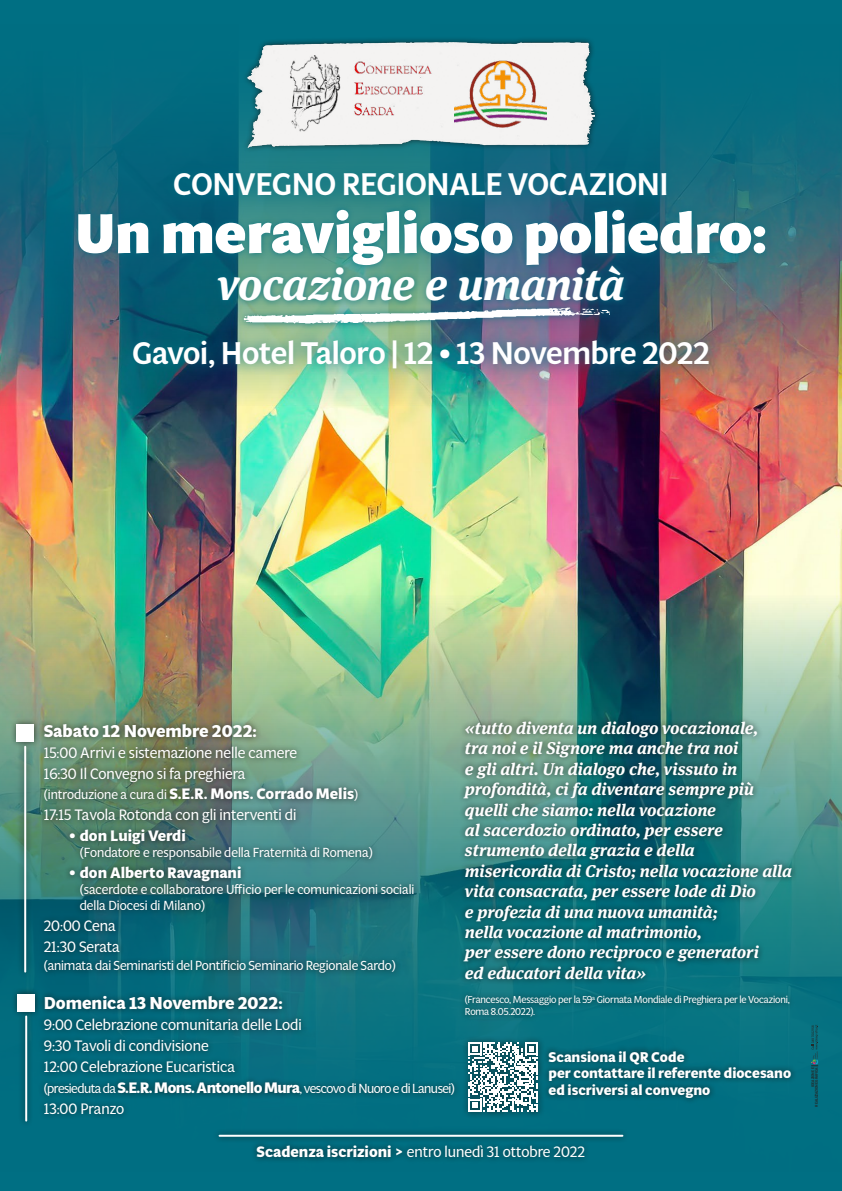
<style>
.page{position:relative;width:842px;height:1191px;background:#fff}
.page>*{position:absolute;margin:0;border:0;box-sizing:border-box;transform-origin:0 0}
.t1{font:800 55.2px "Multi Display";color:#fff}
.t2{font:italic 700 44.3px "Meta Serif Pro";letter-spacing:-.015em;color:#fff}
.t3{font:500 31px "Multi Display";letter-spacing:-.015em;color:#fff}
.t4{font:italic 700 17px/20.4px "Meta Serif Pro";letter-spacing:-.005em;color:#fff}
.t5{font:700 17px "Multi Display";color:#fff}
.t6{font:15px/20.7px "Multi Display";color:#fff}
.t7{font:700 15px "Multi Display";color:#fff}
.t8{font:700 14px/16.8px "Multi Display";color:#fff}
.t9{font:13px/16px "Multi Display";letter-spacing:-.01em;color:#fff}
.t10{font:13px "Multi Display";letter-spacing:-.04em;color:#fff}
.t11{font:10px/12px "Multi Display";letter-spacing:-.02em;color:#fff}
.t12{font:500 3.6px/3.6px "Cairoli Classic";letter-spacing:-.04em;color:#242525;text-align:right}
.s1{font-size:13px}
.s2{font-weight:700}
.s3{font-weight:700;font-size:15px}
</style>
<div class="page">
<img style="left:0;top:405px;width:842px;height:190px">
<img style="left:0;top:0;width:842px;height:405px">
<div style="left:72px;top:204px;width:699px;height:68px;background:#006f83;opacity:.75"></div>
<div style="left:212px;top:260px;width:418px;height:47px;background:#006f83;opacity:.75"></div>
<div style="left:242px;top:36px;width:359px;height:117px;background:#121212;opacity:.75"></div>
<img style="left:247px;top:43px;width:347px;height:104px">
<img style="left:280px;top:53px;width:159px;height:84px">
<img style="left:454px;top:60px;width:93px;height:70px">
<div style="left:162px;top:160px;width:518px;height:48px;background:#006f83;opacity:.85"></div>
<div style="left:237px;top:301px;width:379px;height:29px;background:#006f83;opacity:.75"></div>
<svg style="left:244px;top:308px;width:366px;height:16px"></svg>
<div style="left:121px;top:329px;width:600px;height:52px;background:#006f83;opacity:.85"></div>
<img style="left:0;top:595px;width:842px;height:596px">
<div style="left:213px;top:1128px;width:416px;height:15px;background:#121212;opacity:.75"></div>
<hr style="left:220px;top:1134px;width:402px;height:2px;background:#fff">
<div style="left:251px;top:1140px;width:340px;height:24px;background:#121212;opacity:.75"></div>
<div style="left:462px;top:1035px;width:83px;height:83px;background:#121212;opacity:.75"></div>
<svg style="left:468px;top:1042px;width:70px;height:70px"></svg>
<div style="left:542px;top:1045px;width:255px;height:60px;background:#121212;opacity:.75"></div>
<svg style="left:811px;top:1024px;width:7px;height:42px"></svg>
<div style="left:38px;top:718px;width:423px;height:402px;background:#121212;opacity:.75"></div>
<div style="left:10px;top:717px;width:30px;height:31px;background:#121212;opacity:.75"></div>
<div style="left:17px;top:724px;width:17px;height:17px;background:#fff"></div>
<div style="left:18px;top:740px;width:15px;height:238px;background:#121212;opacity:.75"></div>
<hr style="left:24px;top:746px;width:2px;height:225px;background:#fff">
<div style="left:11px;top:987px;width:30px;height:31px;background:#121212;opacity:.75"></div>
<div style="left:18px;top:994px;width:17px;height:17px;background:#fff"></div>
<div style="left:19px;top:1009px;width:15px;height:118px;background:#121212;opacity:.75"></div>
<hr style="left:25px;top:1016px;width:2px;height:104px;background:#fff">
<div style="left:458px;top:715px;width:339px;height:307px;background:#121212;opacity:.75"></div>
<h3 class="t3" style="left:173px;top:162px;width:497px">CONVEGNO REGIONALE VOCAZIONI</h3>
<h1 class="t1" style="left:75px;top:195px;width:693px">Un meraviglioso poliedro:</h1>
<h2 class="t2" style="left:217px;top:249px;width:409px">vocazione e umanità</h2>
<h3 class="t3" style="left:132px;top:332px;width:579px">Gavoi, Hotel Taloro | 12 ∙ 13 Novembre 2022</h3>
<p class="t5" style="left:44px;top:719px;width:215px">Sabato 12 Novembre 2022:</p>
<p class="t6" style="left:44px;top:741px;width:316px">15:00 Arrivi e sistemazione nelle camere<br>16:30 Il Convegno si fa preghiera<br><span class="s1">(introduzione a cura di</span> <span class="s2">S.E.R. Mons. Corrado Melis</span><span class="s1">)<br></span>17:15 Tavola Rotonda con gli interventi di</p>
<p class="t7" style="left:69px;top:825px;width:118px">• don Luigi Verdi</p>
<p class="t9" style="left:80px;top:844px;width:294px">(Fondatore e responsabile della Fraternità di Romena)</p>
<p class="t7" style="left:69px;top:862px;width:174px">• don Alberto Ravagnani</p>
<p class="t9" style="left:80px;top:881px;width:336px">(sacerdote e collaboratore Ufficio per le comunicazioni sociali della Diocesi di Milano)</p>
<p class="t6" style="left:44px;top:914px;width:77px;line-height:21px">20:00 Cena<br>21:30 Serata</p>
<p class="t9" style="left:44px;top:957px;width:354px">(animata dai Seminaristi del Pontificio Seminario Regionale Sardo)</p>
<p class="t5" style="left:44px;top:990px;width:240px">Domenica 13 Novembre 2022:</p>
<p class="t6" style="left:44px;top:1013px;width:260px;line-height:21px">9:00 Celebrazione comunitaria delle Lodi<br>9:30 Tavoli di condivisione<br>12:00 Celebrazione Eucaristica</p>
<p class="t10" style="left:44px;top:1079px;width:413px">(presieduta da <span class="s3">S.E.R. Mons. Antonello Mura</span>, vescovo di Nuoro e di Lanusei)</p>
<p class="t6" style="left:44px;top:1097px;width:82px">13:00 Pranzo</p>
<p class="t4" style="left:465px;top:716px;width:328px">«tutto diventa un dialogo vocazionale,<br>tra noi e il Signore ma anche tra noi<br>e gli altri. Un dialogo che, vissuto in profondità, ci fa diventare sempre più quelli che siamo: nella vocazione<br>al sacerdozio ordinato, per essere strumento della grazia e della misericordia di Cristo; nella vocazione alla vita consacrata, per essere lode di Dio<br>e profezia di una nuova umanità;<br>nella vocazione al matrimonio,<br>per essere dono reciproco e generatori<br>ed educatori della vita»</p>
<p class="t11" style="left:465px;top:992px;width:326px">(Francesco, Messaggio per la 59<sup>a</sup> Giornata Mondiale di Preghiera per le Vocazioni,<br>Roma 8.05.2022).</p>
<p class="t8" style="left:549px;top:1048px;width:244px">Scansiona il QR Code<br>per contattare il referente diocesano ed iscriversi al convegno</p>
<p class="t6" style="left:257px;top:1141px;width:330px"><span class="s2">Scadenza iscrizioni &gt;</span> entro lunedì 31 ottobre 2022</p>
<p class="t12" style="left:811px;top:1106px;width:41px;rotate:-90deg">IDEAZIONE E<br>REALIZZAZIONE GRAFICA:</p>
</div>
